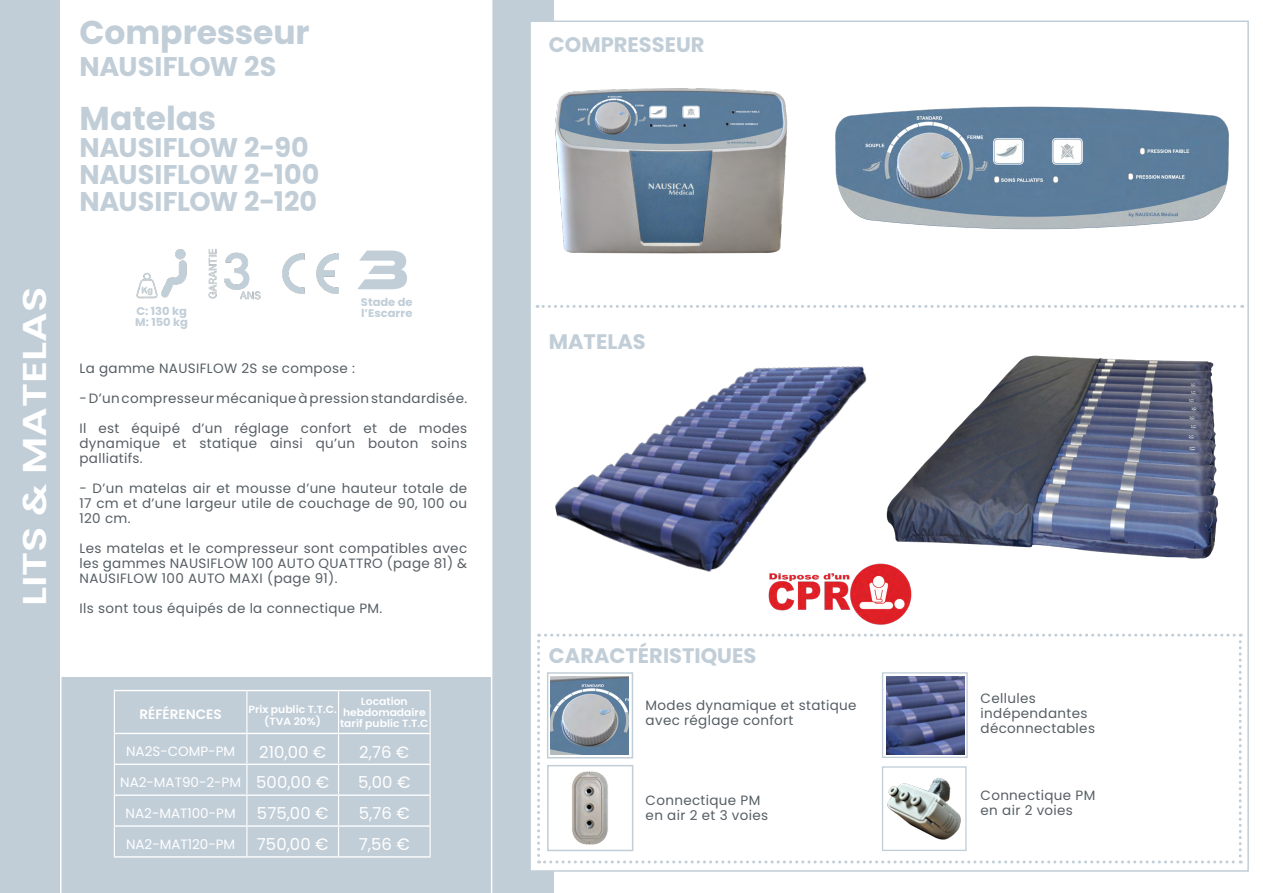
<style>
.page{position:relative;width:1263px;height:893px;background:#fff}
.page>*{position:absolute;margin:0;border:0;box-sizing:border-box;transform-origin:0 0}
.t1{font:57.9px "Ethnocentric Rg";color:#c1ced8}
.t2{font:700 33px "Poppins";letter-spacing:-.005em;color:#c1ced8}
.t3{font:600 33px "Poppins";color:#fff;scale:1.26 1}
.t4{font:700 27px/27px "Poppins";letter-spacing:-.01em;color:#c1ced8}
.t5{font:700 21px "Poppins";color:#c1ced8}
.t6{font:16.5px "Poppins";color:#fff}
.t7{font:600 13.65px "Poppins";color:#fff}
.t8{font:13.5px/15px "Poppins";letter-spacing:.025em;color:#565f64}
.t9{font:13.5px "Poppins";color:#fff}
.t10{font:700 11.1px "Poppins";color:#c1ced8;scale:1.04 1}
.t11{font:600 10.35px/10.9px "Poppins";color:#fff;text-align:center;scale:1.04 1}
.s1{font-size:16.5px}
</style>
<div class="page">
<div style="left:5px;top:678px;width:539px;height:215px;background:#c1ced8"></div>
<div style="left:491px;top:0;width:64px;height:893px;background:#c1ced8"></div>
<div style="left:0;top:0;width:62px;height:893px;background:#c1ced8"></div>
<img style="left:282px;top:253px;width:57px;height:41px">
<img style="left:136px;top:249px;width:51px;height:50px">
<img style="left:208px;top:249px;width:53px;height:51px">
<hr style="left:114px;top:690px;width:133px;height:1px;background:#fff">
<hr style="left:247px;top:690px;width:91px;height:1px;background:#fff">
<hr style="left:114px;top:691px;width:1px;height:42px;background:#fff">
<hr style="left:338px;top:690px;width:93px;height:1px;background:#fff">
<hr style="left:338px;top:691px;width:1px;height:42px;background:#fff">
<hr style="left:430px;top:691px;width:1px;height:42px;background:#fff">
<hr style="left:114px;top:733px;width:133px;height:1px;background:#fff">
<hr style="left:115px;top:764px;width:132px;height:1px;background:#fff">
<hr style="left:114px;top:856px;width:133px;height:2px;background:#fff">
<hr style="left:114px;top:734px;width:1px;height:30px;background:#fff">
<hr style="left:114px;top:764px;width:1px;height:30px;background:#fff">
<hr style="left:247px;top:733px;width:91px;height:1px;background:#fff">
<hr style="left:246px;top:734px;width:1px;height:30px;background:#fff">
<hr style="left:338px;top:733px;width:93px;height:1px;background:#fff">
<hr style="left:338px;top:734px;width:1px;height:30px;background:#fff">
<hr style="left:430px;top:734px;width:1px;height:30px;background:#fff">
<hr style="left:247px;top:764px;width:91px;height:1px;background:#fff">
<hr style="left:338px;top:764px;width:93px;height:1px;background:#fff">
<hr style="left:114px;top:794px;width:133px;height:2px;background:#fff">
<hr style="left:114px;top:825px;width:133px;height:2px;background:#fff">
<svg style="left:114px;top:796px;width:1px;height:60px"></svg>
<hr style="left:247px;top:794px;width:91px;height:2px;background:#fff">
<hr style="left:338px;top:794px;width:93px;height:2px;background:#fff">
<hr style="left:247px;top:825px;width:91px;height:2px;background:#fff">
<hr style="left:338px;top:825px;width:93px;height:2px;background:#fff">
<svg style="left:246px;top:765px;width:1px;height:91px"></svg>
<svg style="left:338px;top:765px;width:1px;height:91px"></svg>
<svg style="left:430px;top:765px;width:1px;height:91px"></svg>
<hr style="left:247px;top:856px;width:91px;height:2px;background:#fff">
<hr style="left:338px;top:856px;width:93px;height:2px;background:#fff">
<hr style="left:246px;top:691px;width:1px;height:42px;background:#fff">
<div style="left:529px;top:21px;width:720px;height:851px;background:#fff;border:2px solid #c1ced8"></div>
<svg style="left:537px;top:634px;width:705px;height:229px"></svg>
<svg style="left:537px;top:305px;width:706px;height:3px"></svg>
<img style="left:555px;top:88px;width:233px;height:166px">
<img style="left:835px;top:106px;width:394px;height:124px">
<img style="left:555px;top:366px;width:312px;height:206px">
<img style="left:886px;top:355px;width:333px;height:204px">
<img style="left:764px;top:562px;width:148px;height:63px">
<img style="left:551px;top:676px;width:77px;height:78px">
<img style="left:572px;top:771px;width:36px;height:74px">
<div style="left:571px;top:771px;width:37px;height:74px;border:1px solid #fff;border-radius:15px"></div>
<div style="left:547px;top:672px;width:86px;height:86px;border:2px solid #c1ced8"></div>
<div style="left:547px;top:765px;width:86px;height:86px;border:2px solid #c1ced8"></div>
<img style="left:886px;top:676px;width:78px;height:78px">
<img style="left:885px;top:776px;width:78px;height:65px">
<div style="left:882px;top:672px;width:86px;height:86px;border:1px solid #c1ced8"></div>
<div style="left:882px;top:766px;width:85px;height:85px;border:1px solid #c1ced8"></div>
<h2 class="t3" style="left:16px;top:606px;width:255px;rotate:-90deg">LITS &amp; MATELAS</h2>
<h2 class="t2" style="left:80px;top:13px;width:232px">Compresseur</h2>
<h3 class="t4" style="left:80px;top:53px;width:198px">NAUSIFLOW 2S</h3>
<h2 class="t2" style="left:80px;top:99px;width:138px">Matelas</h2>
<h3 class="t4" style="left:80px;top:134px;width:241px">NAUSIFLOW 2-90<br>NAUSIFLOW 2-100<br>NAUSIFLOW 2-120</h3>
<h1 class="t1" style="left:357px;top:235px;width:54px">3</h1>
<p class="t10" style="left:361px;top:295px;width:51px">Stade de</p>
<p class="t10" style="left:136px;top:304px;width:50px">C: 130 kg</p>
<p class="t10" style="left:361px;top:306px;width:51px">l’Escarre</p>
<p class="t10" style="left:135px;top:315px;width:52px">M: 150 kg</p>
<p class="t8" style="left:80px;top:361px;width:277px">La gamme NAUSIFLOW 2S se compose :</p>
<p class="t8" style="left:80px;top:391px;width:389px">- D’un compresseur mécanique à pression standardisée.</p>
<p class="t8" style="left:80px;top:421px;width:389px;text-align:justify">Il est équipé d’un réglage confort et de modes dynamique et statique ainsi qu’un bouton soins palliatifs.</p>
<p class="t8" style="left:80px;top:481px;width:389px;text-align:justify">- D’un matelas air et mousse d’une hauteur totale de 17 cm et d’une largeur utile de couchage de 90, 100 ou 120 cm.</p>
<p class="t8" style="left:80px;top:541px;width:389px;text-align:justify">Les matelas et le compresseur sont compatibles avec les gammes NAUSIFLOW 100 AUTO QUATTRO (page 81) &amp; NAUSIFLOW 100 AUTO MAXI (page 91).</p>
<p class="t8" style="left:80px;top:601px;width:304px">Ils sont tous équipés de la connectique PM.</p>
<p class="t7" style="left:139px;top:706px;width:84px">RÉFÉRENCES</p>
<p class="t11" style="left:249px;top:703px;width:86px;line-height:12px">Prix public T.T.C. (TVA 20%)</p>
<p class="t11" style="left:340px;top:696px;width:87px">Location hebdomadaire tarif public T.T.C</p>
<p class="t9" style="left:126px;top:743px;width:111px">NA2S-COMP-PM</p>
<p class="t6" style="left:259px;top:742px;width:68px">210,00 €</p>
<p class="t6" style="left:359px;top:742px;width:52px">2,76 €</p>
<p class="t9" style="left:120px;top:774px;width:210px">NA2-MAT90-2-PM <span class="s1">500,00 €</span></p>
<p class="t6" style="left:358px;top:773px;width:54px">5,00 €</p>
<p class="t9" style="left:126px;top:805px;width:111px">NA2-MAT100-PM</p>
<p class="t6" style="left:257px;top:804px;width:73px">575,00 €</p>
<p class="t6" style="left:359px;top:804px;width:52px">5,76 €</p>
<p class="t9" style="left:126px;top:836px;width:111px">NA2-MAT120-PM</p>
<p class="t6" style="left:257px;top:835px;width:73px">750,00 €</p>
<p class="t6" style="left:359px;top:835px;width:52px">7,56 €</p>
<h3 class="t5" style="left:549px;top:32px;width:157px">COMPRESSEUR</h3>
<h3 class="t5" style="left:549px;top:329px;width:98px">MATELAS</h3>
<h3 class="t5" style="left:549px;top:643px;width:209px">CARACTÉRISTIQUES</h3>
<p class="t8" style="left:646px;top:697px;width:212px">Modes dynamique et statique avec réglage confort</p>
<p class="t8" style="left:646px;top:793px;width:124px">Connectique PM en air 2 et 3 voies</p>
<p class="t8" style="left:980px;top:691px;width:116px">Cellules indépendantes déconnectables</p>
<p class="t8" style="left:980px;top:787px;width:116px">Connectique PM en air 2 voies</p>
</div>
